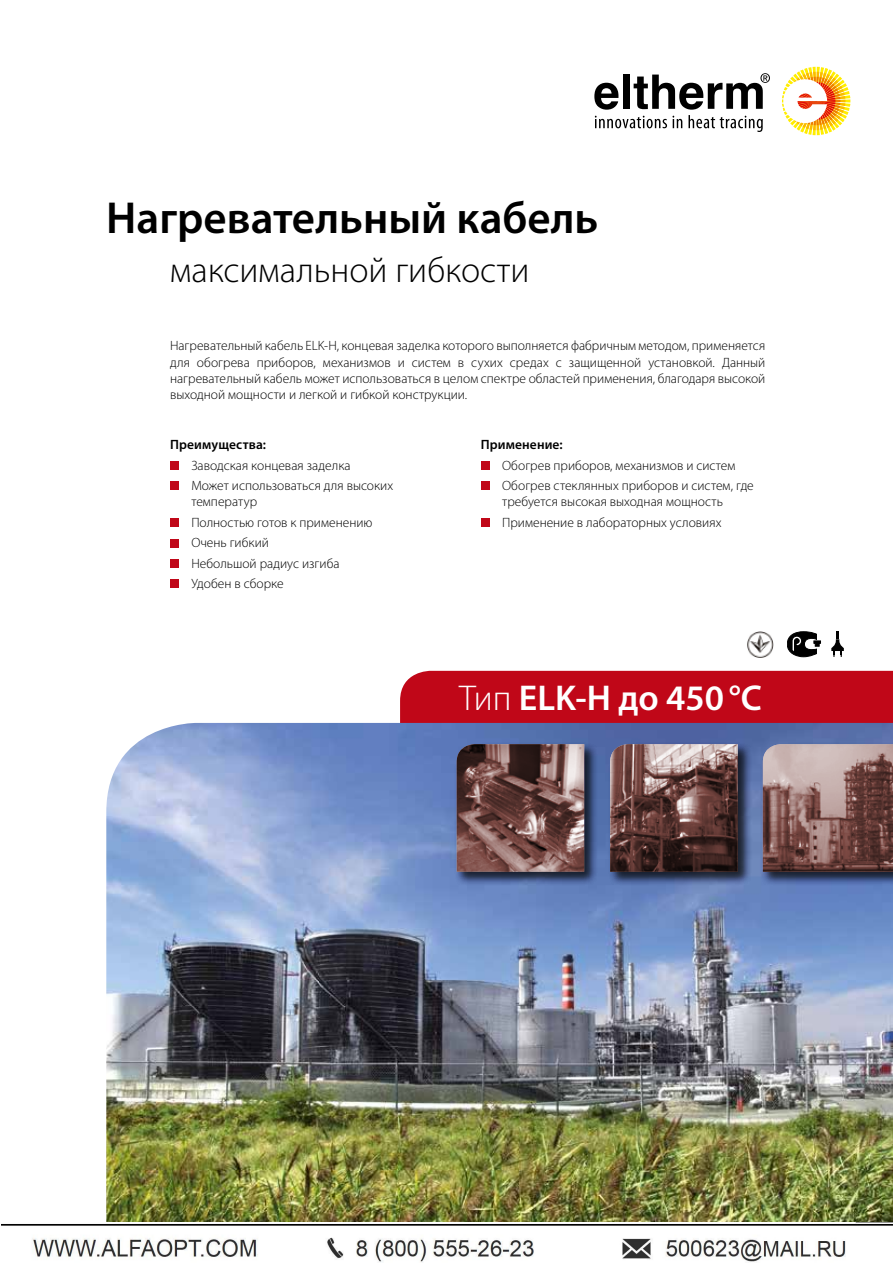
<style>
.page{position:relative;width:893px;height:1263px;background:#fff}
.page>*{position:absolute;margin:0;border:0;box-sizing:border-box;transform-origin:0 0}
.t1{font:600 45px "Myriad Pro";color:#000}
.t2{font:300 36px "Myriad Pro";color:#000}
.t3{font:600 36px "Myriad Pro";color:#fff}
.t4{font:300 13.5px/20.4px "Myriad Pro";color:#000}
.t5{font:600 13.5px "Myriad Pro";letter-spacing:.01em;color:#000}
.s1{font-weight:300}
</style>
<div class="page">
<div style="left:400px;top:671px;width:493px;height:52px;background:#c00718"></div>
<img style="left:106px;top:723px;width:787px;height:500px">
<div style="left:170px;top:461px;width:8px;height:9px;background:#c00718"></div>
<div style="left:170px;top:482px;width:8px;height:8px;background:#c00718"></div>
<div style="left:170px;top:518px;width:8px;height:9px;background:#c00718"></div>
<div style="left:170px;top:539px;width:8px;height:8px;background:#c00718"></div>
<div style="left:170px;top:559px;width:8px;height:9px;background:#c00718"></div>
<div style="left:170px;top:580px;width:8px;height:8px;background:#c00718"></div>
<div style="left:481px;top:461px;width:8px;height:9px;background:#c00718"></div>
<div style="left:481px;top:482px;width:8px;height:8px;background:#c00718"></div>
<div style="left:481px;top:518px;width:8px;height:9px;background:#c00718"></div>
<div style="left:454px;top:742px;width:145px;height:144px;background:#000;opacity:.5"></div>
<svg style="left:457px;top:744px;width:127px;height:128px;background:#7a5854"></svg>
<div style="left:608px;top:742px;width:144px;height:144px;background:#000;opacity:.5"></div>
<svg style="left:610px;top:744px;width:128px;height:128px;background:#6a4d4a"></svg>
<div style="left:761px;top:742px;width:132px;height:144px;background:#000;opacity:.5"></div>
<svg style="left:763px;top:744px;width:130px;height:128px;background:#8d6c68"></svg>
<svg style="left:782px;top:67px;width:68px;height:68px"></svg>
<svg style="left:594px;top:73px;width:176px;height:59px"></svg>
<svg style="left:787px;top:631px;width:34px;height:26px"></svg>
<svg style="left:831px;top:631px;width:13px;height:26px"></svg>
<img style="left:747px;top:631px;width:26px;height:26px">
<img style="left:1px;top:1223px;width:892px;height:39px">
<h1 class="t1" style="left:106px;top:190px;width:494px">Нагревательный кабель</h1>
<h2 class="t2" style="left:170px;top:250px;width:361px">максимальной гибкости</h2>
<p class="t4" style="left:170px;top:338px;width:597px;line-height:16.2px;text-align:justify">Нагревательный кабель ELK-H, концевая заделка которого выполняется фабричным методом, применяется для обогрева приборов, механизмов и систем в сухих средах с защищенной установкой. Данный нагревательный кабель может использоваться в целом спектре областей применения, благодаря высокой выходной мощности и легкой и гибкой конструкции.</p>
<p class="t5" style="left:170px;top:436px;width:97px">Преимущества:</p>
<p class="t4" style="left:191px;top:455px;width:203px">Заводская концевая заделка<br>Может использоваться для высоких</p>
<p class="t4" style="left:191px;top:492px;width:183px">температур<br>Полностью готов к применению<br>Очень гибкий<br>Небольшой радиус изгиба<br>Удобен в сборке</p>
<p class="t5" style="left:481px;top:436px;width:83px">Применение:</p>
<p class="t4" style="left:502px;top:455px;width:253px">Обогрев приборов, механизмов и систем<br>Обогрев стеклянных приборов и систем, где</p>
<p class="t4" style="left:502px;top:492px;width:222px">требуется высокая выходная мощность<br>Применение в лабораторных условиях</p>
<h2 class="t3" style="left:459px;top:674px;width:304px"><span class="s1">Тип</span> ELK-H до 450°C</h2>
</div>
